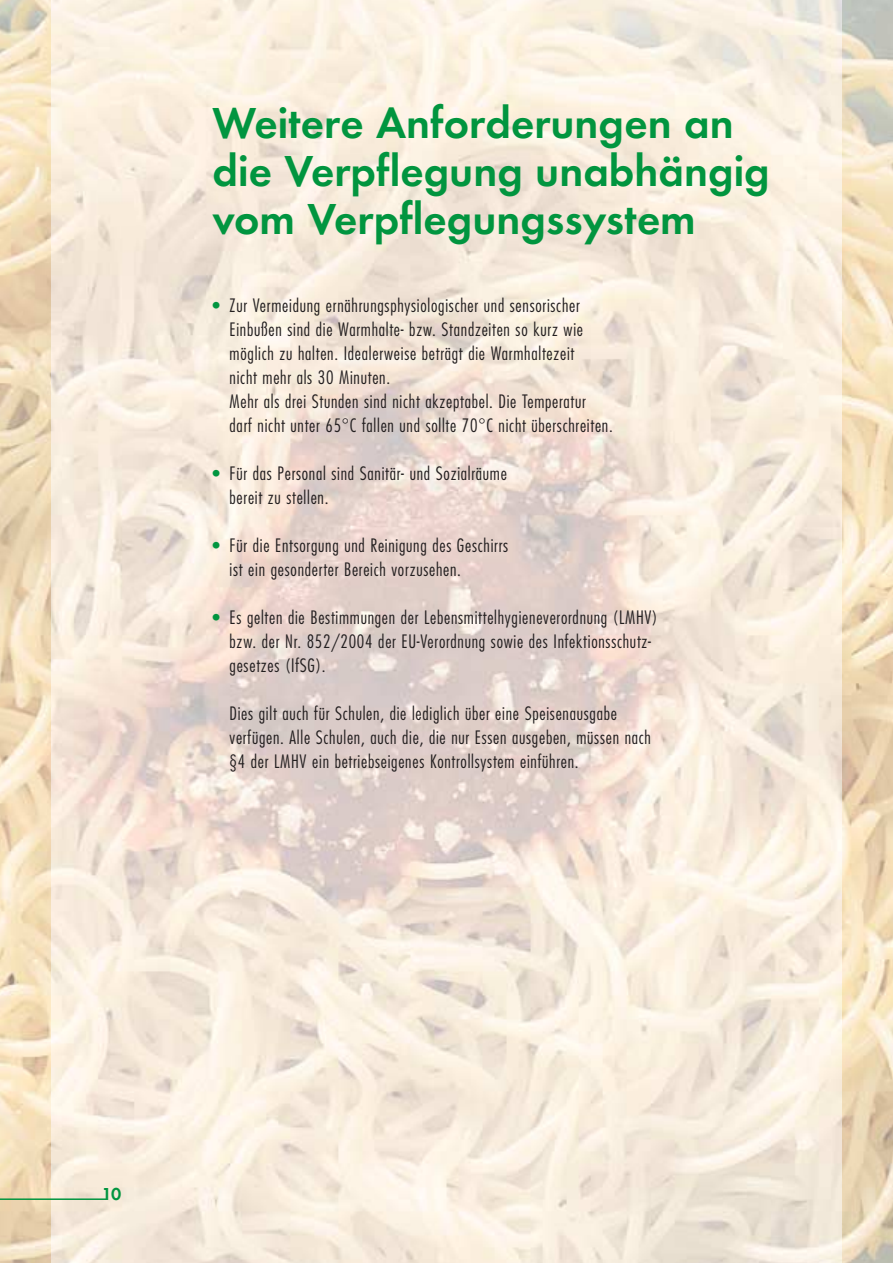
<style>
.page{position:relative;width:893px;height:1263px;background:#fff}
.page>*{position:absolute;margin:0;border:0;box-sizing:border-box;transform-origin:0 0}
.t1{font:600 45px/48px "Futura T";color:#01953f}
.t2{font:300 condensed 18px/24px "Futura";letter-spacing:.04em;color:#231f20}
.t3{font:600 18px "Futura T";color:#01953f}
.s1{color:#01953f}
</style>
<div class="page">
<img style="left:0;top:0;width:893px;height:1263px">
<img style="left:51px;top:0;width:791px;height:1263px">
<hr style="left:0;top:1198px;width:106px;height:2px;background:#01953f">
<h1 class="t1" style="left:213px;top:102px;width:559px">Weitere Anforderungen an die Verpflegung unabhängig vom Verpflegungssystem</h1>
<p class="t2" style="left:230px;top:295px;width:385px;text-indent:-17px"><span class="s1">•</span> Zur Vermeidung ernährungsphysiologischer und sensorischer Einbußen sind die Warmhalte- bzw. Standzeiten so kurz wie möglich zu halten. Idealerweise beträgt die Warmhaltezeit<br>nicht mehr als 30 Minuten.<br>Mehr als drei Stunden sind nicht akzeptabel. Die Temperatur<br>darf nicht unter 65°C fallen und sollte 70°C nicht überschreiten.</p>
<p class="t2" style="left:230px;top:463px;width:279px;text-indent:-17px"><span class="s1">•</span> Für das Personal sind Sanitär- und Sozialräume bereit zu stellen.</p>
<p class="t2" style="left:230px;top:535px;width:280px;text-indent:-17px"><span class="s1">•</span> Für die Entsorgung und Reinigung des Geschirrs ist ein gesonderter Bereich vorzusehen.</p>
<p class="t2" style="left:230px;top:607px;width:430px;text-indent:-17px"><span class="s1">•</span> Es gelten die Bestimmungen der Lebensmittelhygieneverordnung (LMHV) bzw. der Nr. 852/2004 der EU-Verordnung sowie des Infektionsschutz&shy;gesetzes (IfSG).</p>
<p class="t2" style="left:230px;top:703px;width:423px">Dies gilt auch für Schulen, die lediglich über eine Speisenausgabe verfügen. Alle Schulen, auch die, die nur Essen ausgeben, müssen nach §4 der LMHV ein betriebseigenes Kontrollsystem einführen.</p>
<p class="t3" style="left:102px;top:1186px;width:21px">10</p>
</div>
